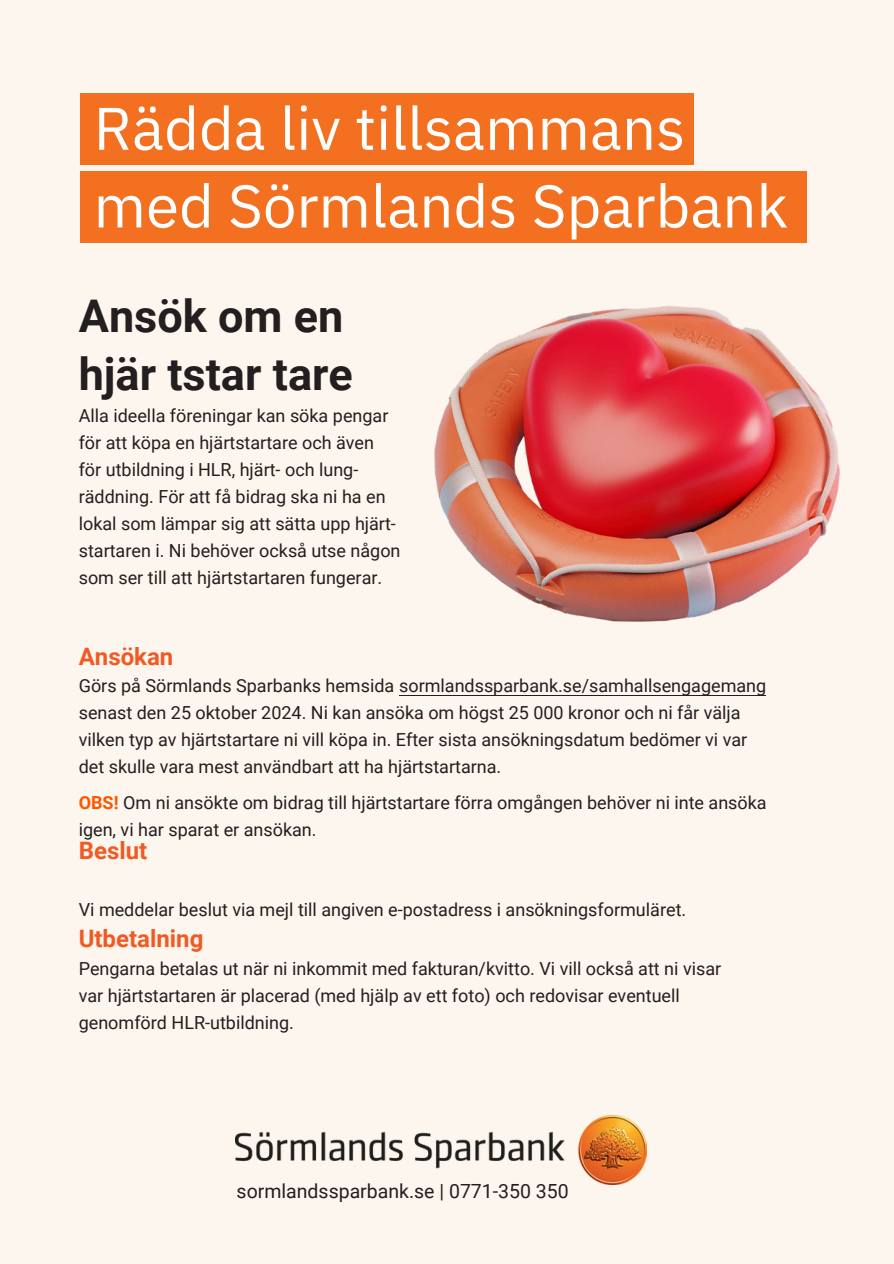
<style>
.page{position:relative;width:894px;height:1264px;background:#fff}
.page>*{position:absolute;margin:0;border:0;box-sizing:border-box;transform-origin:0 0}
.t1{font:60px/77.7px "IBM Plex Sans";color:#fff}
.t2{font:700 45px/57.3px "Roboto";color:#231f20}
.t3{font:700 24px "Roboto";color:#f15a22}
.t4{font:19.5px "Roboto";color:#231f20}
.t5{font:18px/27px "Roboto";color:#231f20}
.s1{font-weight:700;color:#f50}
</style>
<div class="page">
<div style="left:0;top:0;width:893px;height:1263px;background:#fdf6ee"></div>
<div style="left:81px;top:94px;width:612px;height:70px;background:#f37021"></div>
<div style="left:81px;top:172px;width:725px;height:70px;background:#f37021"></div>
<img style="left:434px;top:306px;width:406px;height:316px">
<img style="left:236px;top:1115px;width:410px;height:68px">
<hr style="left:399px;top:695px;width:366px;height:1px;background:#231f20">
<p class="t1" style="left:94px;top:88px;width:695px">Rädda liv tillsammans med Sörmlands Sparbank</p>
<h1 class="t2" style="left:79px;top:288px;width:275px">Ansök om en hjär tstar tare</h1>
<p class="t5" style="left:79px;top:403px;width:323px">Alla ideella föreningar kan söka pengar för att köpa en hjärtstartare och även för utbildning i HLR, hjärt- och lung&shy;räddning. För att få bidrag ska ni ha en lokal som lämpar sig att sätta upp hjärt&shy;startaren i. Ni behöver också utse någon som ser till att hjärtstartaren fungerar.</p>
<p class="t3" style="left:79px;top:642px;width:96px">Ansökan</p>
<p class="t5" style="left:79px;top:672px;width:688px">Görs på Sörmlands Sparbanks hemsida sormlandssparbank.se/samhallsengagemang senast den 25 oktober 2024. Ni kan ansöka om högst 25 000 kronor och ni får välja vilken typ av hjärtstartare ni vill köpa in. Efter sista ansökningsdatum bedömer vi var det skulle vara mest användbart att ha hjärtstartarna.</p>
<p class="t5" style="left:79px;top:789px;width:689px"><span class="s1">OBS!</span> Om ni ansökte om bidrag till hjärtstartare förra omgången behöver ni inte ansöka</p>
<p class="t5" style="left:79px;top:816px;width:239px">igen, vi har sparat er ansökan.</p>
<p class="t3" style="left:79px;top:836px;width:70px">Beslut</p>
<p class="t5" style="left:79px;top:896px;width:609px">Vi meddelar beslut via mejl till angiven e-postadress i ansökningsformuläret.</p>
<h2 class="t3" style="left:79px;top:924px;width:126px">Utbetalning</h2>
<p class="t5" style="left:79px;top:955px;width:643px">Pengarna betalas ut när ni inkommit med fakturan/kvitto. Vi vill också att ni visar var hjärtstartaren är placerad (med hjälp av ett foto) och redovisar eventuell genomförd HLR-utbildning.</p>
<p class="t4" style="left:236px;top:1179px;width:333px">sormlandssparbank.se | 0771-350 350</p>
</div>
